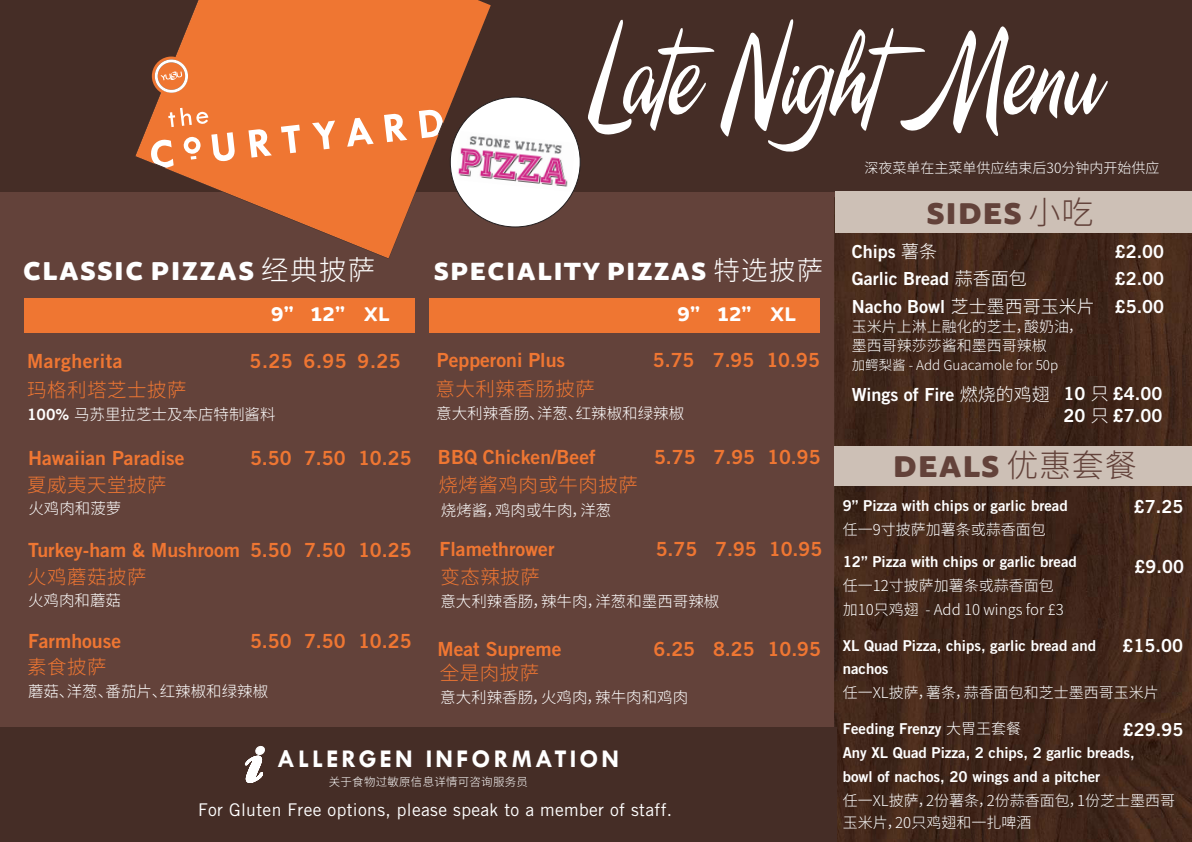
<style>
.page{position:relative;width:1192px;height:842px;background:#fff}
.page>*{position:absolute;margin:0;border:0;box-sizing:border-box;transform-origin:0 0}
.t1{font:117.5px "A&S Signwriter";color:#fff}
.t2{font:900 32px "Brocha";letter-spacing:.025em;color:#63423a}
.t3{font:900 27.5px "Brocha";letter-spacing:.05em;color:#fff}
.t4{font:900 26.5px "Brocha";letter-spacing:.05em;color:#fff}
.t5{font:700 25.7px "Tw Cen";letter-spacing:.12em;color:#fff}
.t6{font:700 21px "Brocha";color:#fff}
.t7{font:19.5px "Trade Gothic LT Bold Two";color:#ef7632}
.t8{font:300 19.5px "Source Han Sans CN";letter-spacing:.025em;color:#ef7632}
.t9{font:19.5px "Trade Gothic LT Bold Two";letter-spacing:.025em;color:#ef7632}
.t10{font:18px "Trade Gothic LT Bold Two";color:#fff}
.Paragraph_Style_2{font:17.5px "Trade Gothic LT";letter-spacing:.02em;color:#fff}
.t11{font:300 15.5px "Source Han Sans CN";color:#fff}
.t12{font:15px "Trade Gothic LT Bold Two";color:#fff}
.t13{font:300 15px/22.5px "Source Han Sans CN";color:#fff}
.t14{font:300 14px "Source Han Sans CN";color:#fff}
.t15{font:300 13.5px "Source Han Sans CN";color:#fff}
.Paragraph_Style_2-2{font:300 11.5px "Source Han Sans CN";letter-spacing:.02em;color:#fff}
.s1{font-family:"Source Han Sans CN";font-weight:300}
.s2{font-family:"Trade Gothic LT Bold Two";font-weight:400}
</style>
<div class="page">
<div style="left:0;top:192px;width:849px;height:646px;background:#63423a"></div>
<div style="left:0;top:0;width:1192px;height:192px;background:#452d26"></div>
<img style="left:835px;top:233px;width:357px;height:609px">
<div style="left:835px;top:192px;width:357px;height:41px;background:#cdc0b6"></div>
<div style="left:835px;top:447px;width:357px;height:39px;background:#cdc0b6"></div>
<div style="left:25px;top:298px;width:390px;height:34px;background:#ef7632"></div>
<div style="left:0;top:727px;width:837px;height:115px;background:#452d26"></div>
<div style="left:429px;top:298px;width:391px;height:35px;background:#ef7632"></div>
<svg style="left:136px;top:0;width:355px;height:258px;fill:#ef7632"></svg>
<svg style="left:152px;top:57px;width:39px;height:39px;background:#df8c5e"></svg>
<svg style="left:245px;top:746px;width:20px;height:37px"></svg>
<div style="left:450px;top:97px;width:130px;height:130px;background:#fff;border-radius:50%"></div>
<img style="left:456px;top:131px;width:119px;height:61px">
<p class="t1" style="left:587px;top:19px;width:510px">Late Night Menu</p>
<p class="t3" style="left:23px;top:254px;width:354px">CLASSIC PIZZAS <span class="s1">经典披萨</span></p>
<p class="t4" style="left:434px;top:255px;width:391px">SPECIALITY PIZZAS <span class="s1">特选披萨</span></p>
<p class="t6" style="left:271px;top:302px;width:121px">9” 12” XL</p>
<p class="t6" style="left:677px;top:301px;width:121px">9” 12” XL</p>
<p class="t9" style="left:27px;top:349px;width:97px">Margherita</p>
<p class="t7" style="left:250px;top:349px;width:153px">5.25 6.95 9.25</p>
<p class="t7" style="left:437px;top:348px;width:130px">Pepperoni Plus</p>
<p class="t7" style="left:653px;top:348px;width:169px">5.75 7.95 10.95</p>
<p class="t8" style="left:27px;top:379px;width:161px">玛格利塔芝士披萨</p>
<p class="t8" style="left:435px;top:378px;width:161px">意大利辣香肠披萨</p>
<p class="t11" style="left:27px;top:405px;width:250px"><span class="s2">100%</span> 马苏里拉芝士及本店特制酱料</p>
<p class="t11" style="left:436px;top:405px;width:249px">意大利辣香肠、洋葱、红辣椒和绿辣椒</p>
<p class="t7" style="left:28px;top:446px;width:158px">Hawaiian Paradise</p>
<p class="t7" style="left:250px;top:446px;width:163px">5.50 7.50 10.25</p>
<p class="t7" style="left:438px;top:445px;width:159px">BBQ Chicken/Beef</p>
<p class="t7" style="left:654px;top:445px;width:168px">5.75 7.95 10.95</p>
<p class="t8" style="left:27px;top:474px;width:141px">夏威夷天堂披萨</p>
<p class="t8" style="left:438px;top:474px;width:201px">烧烤酱鸡肉或牛肉披萨</p>
<p class="t11" style="left:28px;top:500px;width:94px">火鸡肉和菠萝</p>
<p class="t11" style="left:441px;top:501px;width:172px">烧烤酱，鸡肉或牛肉，洋葱</p>
<p class="t7" style="left:28px;top:538px;width:385px">Turkey-ham &amp; Mushroom 5.50 7.50 10.25</p>
<p class="t7" style="left:440px;top:537px;width:116px">Flamethrower</p>
<p class="t7" style="left:656px;top:537px;width:168px">5.75 7.95 10.95</p>
<p class="t8" style="left:27px;top:566px;width:121px">火鸡蘑菇披萨</p>
<p class="t8" style="left:440px;top:566px;width:101px">变态辣披萨</p>
<p class="t11" style="left:28px;top:591px;width:94px">火鸡肉和蘑菇</p>
<p class="t11" style="left:440px;top:593px;width:280px">意大利辣香肠，辣牛肉，洋葱和墨西哥辣椒</p>
<p class="t7" style="left:28px;top:629px;width:95px">Farmhouse</p>
<p class="t7" style="left:250px;top:629px;width:163px">5.50 7.50 10.25</p>
<p class="t8" style="left:27px;top:656px;width:81px">素食披萨</p>
<p class="t11" style="left:28px;top:682px;width:242px">蘑菇、洋葱、番茄片、红辣椒和绿辣椒</p>
<p class="t7" style="left:438px;top:637px;width:126px">Meat Supreme</p>
<p class="t7" style="left:654px;top:637px;width:169px">6.25 8.25 10.95</p>
<p class="t8" style="left:440px;top:662px;width:101px">全是肉披萨</p>
<p class="t11" style="left:440px;top:689px;width:249px">意大利辣香肠，火鸡肉，辣牛肉和鸡肉</p>
<p class="t5" style="left:277px;top:743px;width:344px">ALLERGEN INFORMATION</p>
<p class="Paragraph_Style_2-2" style="left:329px;top:775px;width:201px">关于食物过敏原信息详情可咨询服务员</p>
<p class="Paragraph_Style_2" style="left:198px;top:799px;width:476px">For Gluten Free options, please speak to a member of staff.</p>
<p class="t14" style="left:865px;top:160px;width:296px">深夜菜单在主菜单供应结束后30分钟内开始供应</p>
<p class="t2" style="left:927px;top:194px;width:168px">SIDES <span class="s1">小吃</span></p>
<p class="t10" style="left:852px;top:240px;width:87px">Chips <span class="s1">薯条</span></p>
<p class="t10" style="left:1115px;top:240px;width:51px">£2.00</p>
<p class="t10" style="left:852px;top:268px;width:176px">Garlic Bread <span class="s1">蒜香面包</span></p>
<p class="t10" style="left:1115px;top:268px;width:51px">£2.00</p>
<p class="t10" style="left:852px;top:296px;width:314px">Nacho Bowl <span class="s1">芝士墨西哥玉米片</span> £5.00</p>
<p class="t13" style="left:852px;top:316px;width:233px">玉米片上淋上融化的芝士，酸奶油，</p>
<p class="t13" style="left:852px;top:335px;width:196px">墨西哥辣莎莎酱和墨西哥辣椒</p>
<p class="t15" style="left:852px;top:358px;width:208px">加鳄梨酱 - Add Guacamole for 50p</p>
<p class="t10" style="left:852px;top:383px;width:199px">Wings of Fire <span class="s1">燃烧的鸡翅</span></p>
<p class="t10" style="left:1063px;top:382px;width:100px">10 <span class="s1">只</span> £4.00</p>
<p class="t10" style="left:1063px;top:404px;width:100px">20 <span class="s1">只</span> £7.00</p>
<p class="t2" style="left:893px;top:446px;width:245px">DEALS <span class="s1">优惠套餐</span></p>
<p class="t12" style="left:843px;top:496px;width:226px">9” Pizza with chips or garlic bread</p>
<p class="t13" style="left:843px;top:518px;width:205px">任一9寸披萨加薯条或蒜香面包</p>
<p class="t12" style="left:843px;top:552px;width:236px">12” Pizza with chips or garlic bread</p>
<p class="t13" style="left:843px;top:574px;width:213px">任一12寸披萨加薯条或蒜香面包</p>
<p class="t13" style="left:843px;top:598px;width:223px">加10只鸡翅 - Add 10 wings for £3</p>
<p class="t12" style="left:843px;top:636px;width:255px">XL Quad Pizza, chips, garlic bread and</p>
<p class="t12" style="left:843px;top:660px;width:47px">nachos</p>
<p class="t13" style="left:843px;top:682px;width:317px">任一XL披萨，薯条，蒜香面包和芝士墨西哥玉米片</p>
<p class="t10" style="left:1134px;top:496px;width:51px">£7.25</p>
<p class="t10" style="left:1135px;top:556px;width:51px">£9.00</p>
<p class="t10" style="left:1123px;top:635px;width:62px">£15.00</p>
<p class="t12" style="left:843px;top:719px;width:180px">Feeding Frenzy <span class="s1">大胃王套餐</span></p>
<p class="t12" style="left:843px;top:743px;width:294px">Any XL Quad Pizza, 2 chips, 2 garlic breads,</p>
<p class="t12" style="left:843px;top:767px;width:259px">bowl of nachos, 20 wings and a pitcher</p>
<p class="t13" style="left:843px;top:789px;width:334px">任一XL披萨，2份薯条，2份蒜香面包，1份芝士墨西哥玉米片，20只鸡翅和一扎啤酒</p>
<p class="t10" style="left:1123px;top:718px;width:62px">£29.95</p>
</div>
